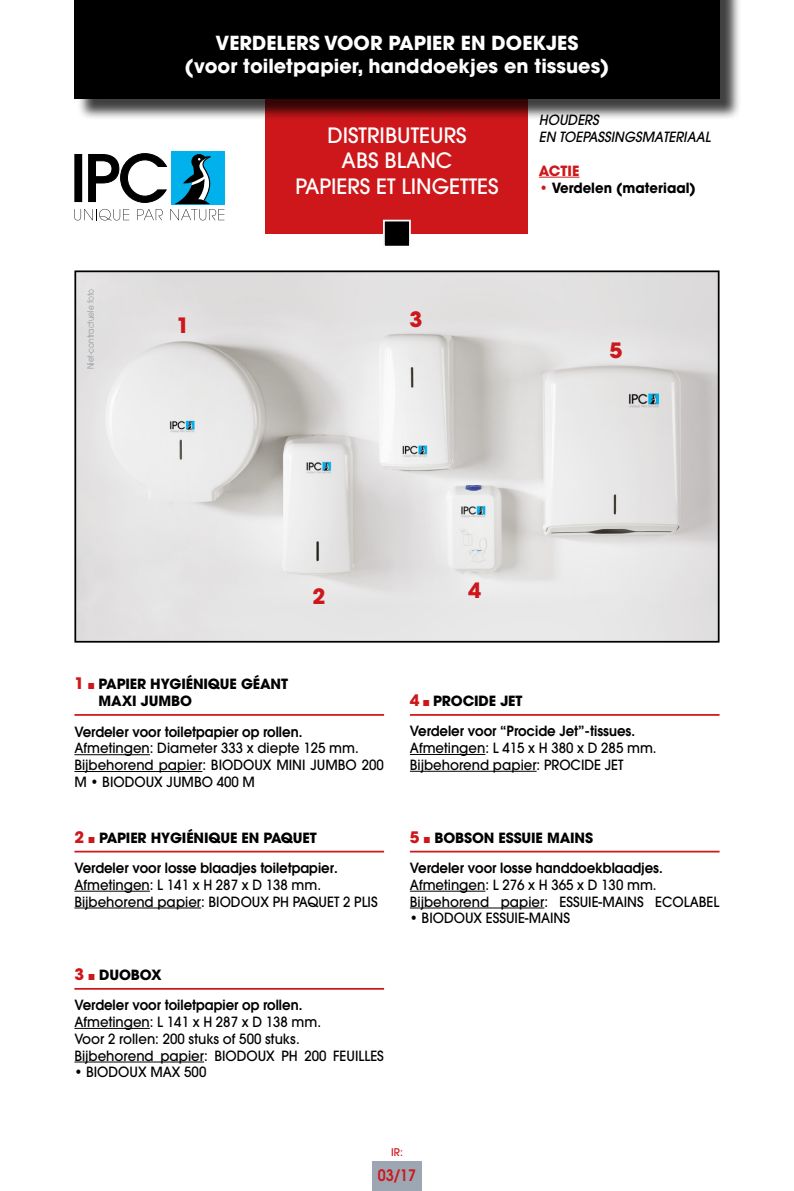
<style>
.page{position:relative;width:794px;height:1191px;background:#fff}
.page>*{position:absolute;margin:0;border:0;box-sizing:border-box;transform-origin:0 0}
.t1{font:500 21px "Avant Garde";color:#fff}
.t2{font:700 21px "Avant Garde";color:#cd171a}
.t3{font:700 19.25px "Avant Garde";color:#fff}
.t4{font:600 15.75px "Avant Garde";color:#cd171a;scale:.9 1}
.t5{font:500 14px/16.8px "Avant Garde";color:#000;scale:.95 1}
.t6{font:600 14px "Avant Garde";color:#000;scale:.95 1}
.t7{font:700 14px/16.8px "Avant Garde";letter-spacing:-.01em;color:#000}
.t8{font:italic 500 14px "Avant Garde";color:#000;scale:.95 1}
.t9{font:700 14px "Avant Garde";letter-spacing:-.01em;color:#000;scale:.95 1}
.t10{font:700 14px "Avant Garde";color:#cd171a}
.t11{font:500 10.5px "Avant Garde";color:#cd171a}
.t12{font:8.75px "Avant Garde";color:#91989c;scale:.85 1}
.s1{color:#cd171a}
.s2{font-size:15.75px;color:#cd171a}
</style>
<div class="page">
<div style="left:266px;top:94px;width:262px;height:140px;background:#cd171a"></div>
<div style="left:77px;top:0;width:664px;height:121px;background:#000;opacity:.75"></div>
<div style="left:74px;top:0;width:645px;height:99px;background:#000"></div>
<div style="left:372px;top:1161px;width:50px;height:30px;background:#9ca7b3"></div>
<div style="left:171px;top:151px;width:53px;height:53px;background:#00b1eb"></div>
<svg style="left:74px;top:153px;width:150px;height:67px"></svg>
<div style="left:384px;top:221px;width:26px;height:26px;background:#000"></div>
<div style="left:383px;top:220px;width:28px;height:27px;border:2px solid #fff"></div>
<img style="left:77px;top:273px;width:639px;height:366px">
<div style="left:74px;top:270px;width:645px;height:372px;border:2px solid #000"></div>
<hr style="left:74px;top:754px;width:76px;height:1px;background:#000">
<hr style="left:74px;top:771px;width:128px;height:1px;background:#000">
<hr style="left:410px;top:754px;width:75px;height:1px;background:#000">
<hr style="left:410px;top:771px;width:126px;height:1px;background:#000">
<hr style="left:410px;top:891px;width:75px;height:1px;background:#000">
<hr style="left:410px;top:907px;width:134px;height:1px;background:#000">
<hr style="left:74px;top:1028px;width:76px;height:1px;background:#000">
<hr style="left:74px;top:1061px;width:130px;height:1px;background:#000">
<hr style="left:74px;top:891px;width:76px;height:1px;background:#000">
<hr style="left:74px;top:907px;width:127px;height:1px;background:#000">
<hr style="left:74px;top:714px;width:310px;height:2px;background:#cd171a">
<hr style="left:410px;top:714px;width:309px;height:2px;background:#cd171a">
<hr style="left:410px;top:850px;width:309px;height:2px;background:#cd171a">
<hr style="left:74px;top:988px;width:310px;height:1px;background:#cd171a">
<hr style="left:74px;top:850px;width:310px;height:2px;background:#cd171a">
<hr style="left:539px;top:177px;width:40px;height:1px;background:#cd171a">
<p class="t3" style="left:215px;top:30px;width:364px">VERDELERS VOOR PAPIER EN DOEKJES</p>
<p class="t3" style="left:185px;top:54px;width:426px">(voor toiletpapier, handdoekjes en tissues)</p>
<p class="t12" style="left:85px;top:369px;width:96px;rotate:-90deg">Niet-contractuele foto</p>
<p class="t2" style="left:176px;top:311px;width:14px">1</p>
<p class="t1" style="left:327px;top:122px;width:141px">DISTRIBUTEURS</p>
<p class="t1" style="left:342px;top:148px;width:112px">ABS BLANC</p>
<p class="t1" style="left:295px;top:173px;width:205px">PAPIERS ET LINGETTES</p>
<p class="t8" style="left:539px;top:112px;width:65px">HOUDERS</p>
<p class="t8" style="left:539px;top:128px;width:182px">EN TOEPASSINGSMATERIAAL</p>
<p class="t10" style="left:539px;top:161px;width:42px">ACTIE</p>
<p class="t9" style="left:539px;top:178px;width:167px"><span class="s1">•</span> Verdelen (materiaal)</p>
<p class="t2" style="left:409px;top:305px;width:14px">3</p>
<p class="t2" style="left:609px;top:336px;width:14px">5</p>
<p class="t2" style="left:312px;top:582px;width:14px">2</p>
<p class="t7" style="left:99px;top:675px;width:191px;text-indent:-24px"><span class="s2">1</span> <span class="s1">■</span> PAPIER HYGIÉNIQUE GÉANT<br>MAXI JUMBO</p>
<p class="t2" style="left:468px;top:577px;width:14px">4</p>
<p class="t7" style="left:410px;top:693px;width:114px"><span class="s2">4</span> <span class="s1">■</span> PROCIDE JET</p>
<p class="t6" style="left:74px;top:722px;width:241px">Verdeler voor toiletpapier op rollen.</p>
<p class="t5" style="left:74px;top:740px;width:301px">Afmetingen: Diameter 333 x diepte 125 mm.</p>
<p class="t5" style="left:74px;top:756px;width:327px">Bijbehorend papier: BIODOUX MINI JUMBO 200<br>M • BIODOUX JUMBO 400 M</p>
<p class="t7" style="left:74px;top:829px;width:244px"><span class="s2">2</span> <span class="s1">■</span> PAPIER HYGIÉNIQUE EN PAQUET</p>
<p class="t6" style="left:74px;top:858px;width:279px">Verdeler voor losse blaadjes toiletpapier.</p>
<p class="t5" style="left:74px;top:876px;width:261px">Afmetingen: L 141 x H 287 x D 138 mm.</p>
<p class="t5" style="left:74px;top:893px;width:321px">Bijbehorend papier: BIODOUX PH PAQUET 2 PLIS</p>
<p class="t7" style="left:74px;top:966px;width:89px"><span class="s2">3</span> <span class="s1">■</span> DUOBOX</p>
<p class="t6" style="left:74px;top:996px;width:241px">Verdeler voor toiletpapier op rollen.</p>
<p class="t5" style="left:74px;top:1013px;width:261px">Afmetingen: L 141 x H 287 x D 138 mm.</p>
<p class="t5" style="left:74px;top:1030px;width:239px">Voor 2 rollen: 200 stuks of 500 stuks.</p>
<p class="t5" style="left:74px;top:1047px;width:327px">Bijbehorend papier: BIODOUX PH 200 FEUILLES</p>
<p class="t5" style="left:74px;top:1064px;width:140px">• BIODOUX MAX 500</p>
<p class="t6" style="left:410px;top:722px;width:239px">Verdeler voor “Procide Jet”-tissues.</p>
<p class="t5" style="left:410px;top:739px;width:261px">Afmetingen: L 415 x H 380 x D 285 mm.</p>
<p class="t5" style="left:410px;top:756px;width:226px">Bijbehorend papier: PROCIDE JET</p>
<p class="t7" style="left:410px;top:829px;width:185px"><span class="s2">5</span> <span class="s1">■</span> BOBSON ESSUIE MAINS</p>
<p class="t6" style="left:410px;top:858px;width:268px">Verdeler voor losse handdoekblaadjes.</p>
<p class="t5" style="left:410px;top:876px;width:261px">Afmetingen: L 276 x H 365 x D 130 mm.</p>
<p class="t5" style="left:410px;top:893px;width:327px">Bijbehorend papier: ESSUIE-MAINS ECOLABEL</p>
<p class="t5" style="left:410px;top:910px;width:170px">• BIODOUX ESSUIE-MAINS</p>
<p class="t11" style="left:391px;top:1145px;width:13px">IR:</p>
<p class="t4" style="left:378px;top:1165px;width:44px">03/17</p>
</div>
